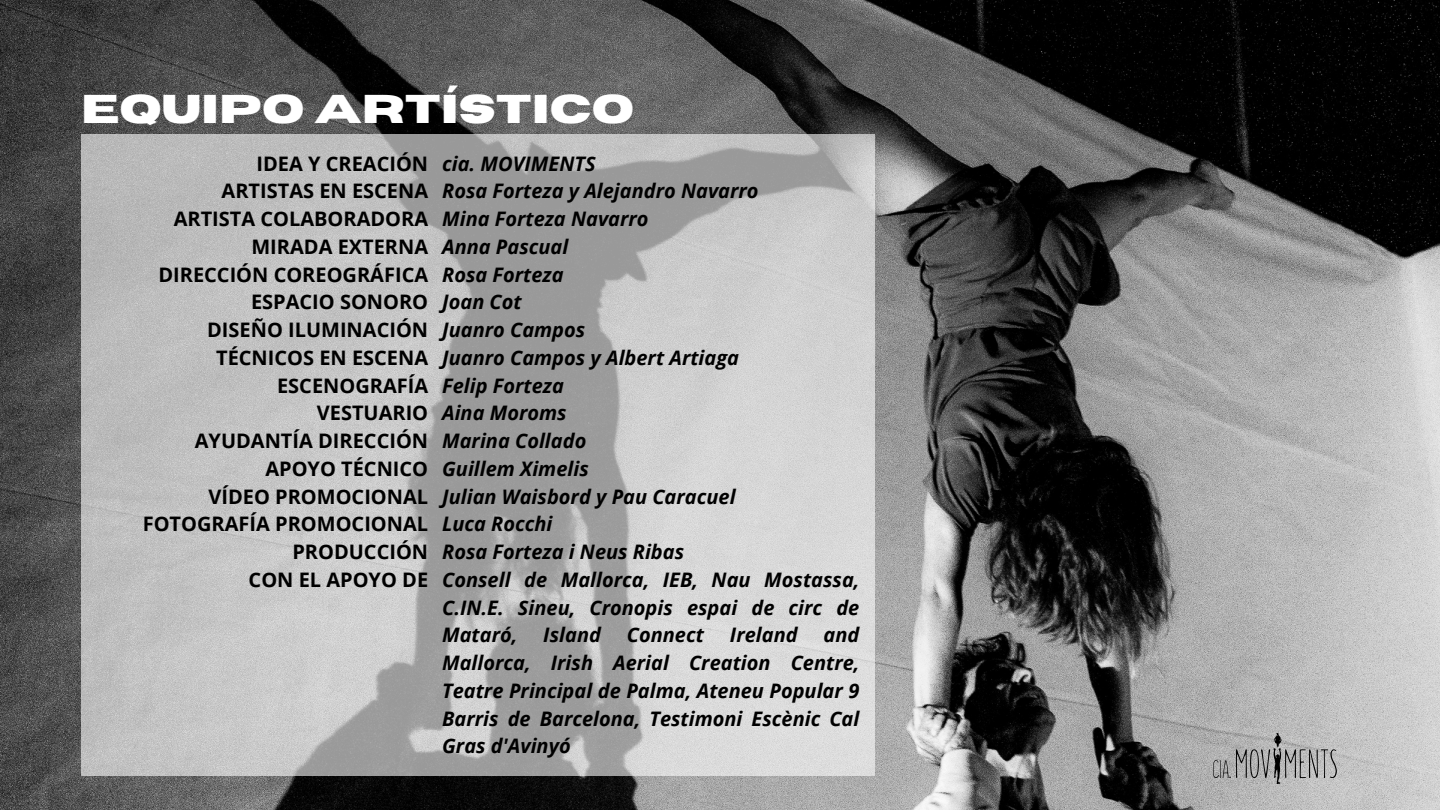
<style>
.page{position:relative;width:1440px;height:810px;background:#fff}
.page>*{position:absolute;margin:0;border:0;box-sizing:border-box;transform-origin:0 0}
.t1{font:700 40px "Horizon";color:#fff}
.t2{font:italic 700 20px/27.8px "Open Sans";color:#000;text-align:justify}
.t3{font:700 20px "Open Sans";color:#000}
</style>
<div class="page">
<img style="left:0;top:0;width:1440px;height:810px">
<svg style="left:81px;top:134px;width:794px;height:642px;background:#bebebe"></svg>
<img style="left:1196px;top:729px;width:163px;height:58px">
<p class="t1" style="left:81px;top:90px;width:555px">EQUIPO ARTÍSTICO</p>
<p class="t3" style="left:257px;top:149px;width:173px">IDEA Y CREACIÓN</p>
<p class="t3" style="left:222px;top:177px;width:208px">ARTISTAS EN ESCENA</p>
<p class="t3" style="left:174px;top:205px;width:256px">ARTISTA COLABORADORA</p>
<p class="t3" style="left:251px;top:232px;width:178px">MIRADA EXTERNA</p>
<p class="t3" style="left:158px;top:260px;width:271px">DIRECCIÓN COREOGRÁFICA</p>
<p class="t3" style="left:251px;top:288px;width:179px">ESPACIO SONORO</p>
<p class="t3" style="left:207px;top:316px;width:223px">DISEÑO ILUMINACIÓN</p>
<p class="t3" style="left:216px;top:343px;width:214px">TÉCNICOS EN ESCENA</p>
<p class="t3" style="left:277px;top:371px;width:153px">ESCENOGRAFÍA</p>
<p class="t3" style="left:317px;top:399px;width:113px">VESTUARIO</p>
<p class="t3" style="left:195px;top:427px;width:235px">AYUDANTÍA DIRECCIÓN</p>
<p class="t3" style="left:265px;top:454px;width:164px">APOYO TÉCNICO</p>
<p class="t3" style="left:208px;top:482px;width:221px">VÍDEO PROMOCIONAL</p>
<p class="t3" style="left:143px;top:510px;width:287px">FOTOGRAFÍA PROMOCIONAL</p>
<p class="t3" style="left:292px;top:538px;width:137px">PRODUCCIÓN</p>
<p class="t3" style="left:249px;top:565px;width:181px">CON EL APOYO DE</p>
<p class="t2" style="left:442px;top:149px;width:155px">cia. MOVIMENTS</p>
<p class="t2" style="left:442px;top:177px;width:318px">Rosa Forteza y Alejandro Navarro</p>
<p class="t2" style="left:442px;top:204px;width:208px">Mina Forteza Navarro</p>
<p class="t2" style="left:442px;top:232px;width:128px">Anna Pascual</p>
<p class="t2" style="left:442px;top:260px;width:123px">Rosa Forteza</p>
<p class="t2" style="left:442px;top:288px;width:81px">Joan Cot</p>
<p class="t2" style="left:442px;top:315px;width:145px">Juanro Campos</p>
<p class="t2" style="left:442px;top:343px;width:298px">Juanro Campos y Albert Artiaga</p>
<p class="t2" style="left:442px;top:371px;width:123px">Felip Forteza</p>
<p class="t2" style="left:442px;top:399px;width:126px">Aina Moroms</p>
<p class="t2" style="left:442px;top:426px;width:146px">Marina Collado</p>
<p class="t2" style="left:442px;top:454px;width:148px">Guillem Ximelis</p>
<p class="t2" style="left:442px;top:482px;width:295px">Julian Waisbord y Pau Caracuel</p>
<p class="t2" style="left:442px;top:510px;width:112px">Luca Rocchi</p>
<p class="t2" style="left:442px;top:537px;width:244px">Rosa Forteza i Neus Ribas</p>
<p class="t2" style="left:442px;top:565px;width:419px">Consell de Mallorca, IEB, Nau Mostassa, C.IN.E. Sineu, Cronopis espai de circ de Mataró,</p>
<p class="t2" style="left:442px;top:621px;width:419px;text-indent:381px">and Mallorca, Irish Aerial Creation Centre, Teatre Principal de Palma, Ateneu Popular 9<br>Barris de Barcelona, Testimoni Escènic Cal Gras d'Avinyó</p>
<p class="t2" style="left:543px;top:621px;width:59px">Island</p>
<p class="t2" style="left:627px;top:621px;width:79px">Connect</p>
<p class="t2" style="left:730px;top:621px;width:69px">Ireland</p>
</div>
